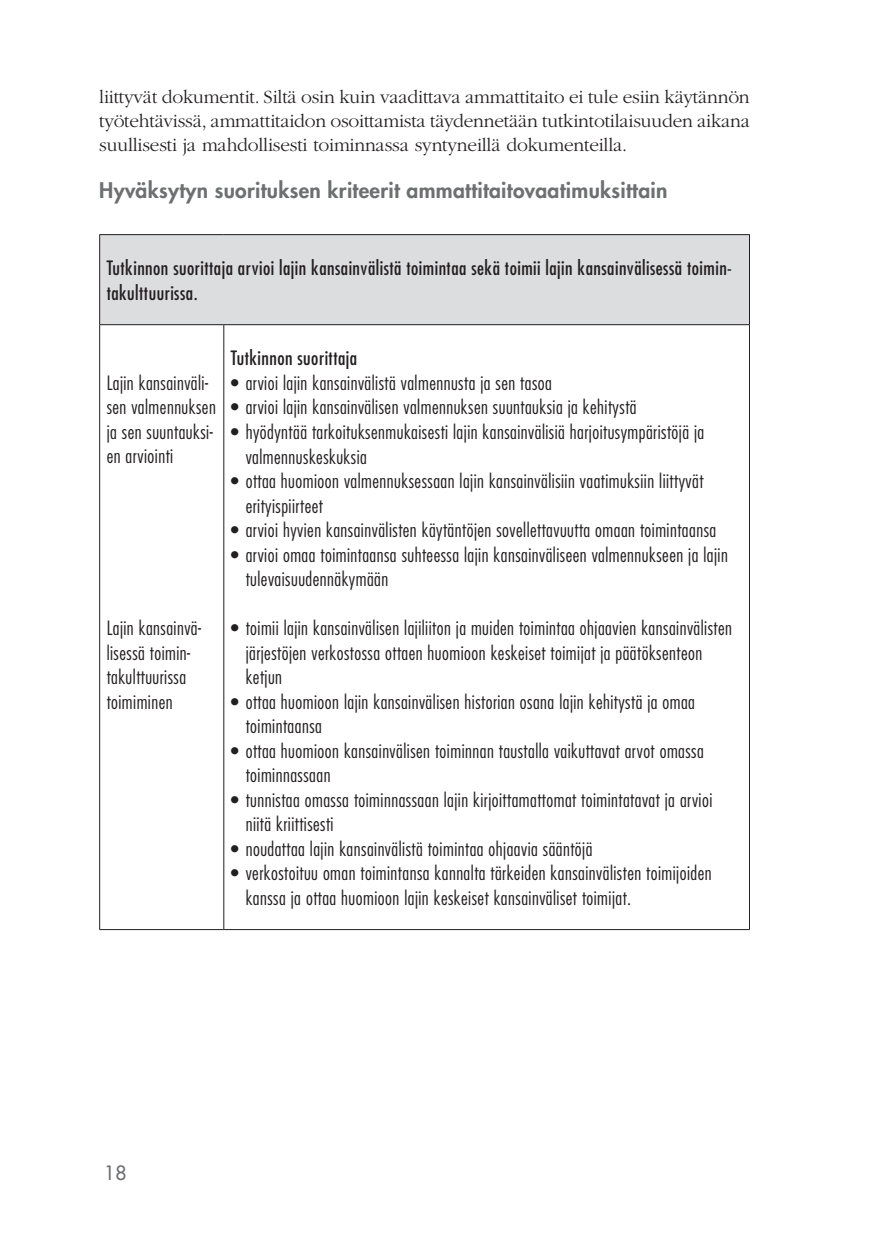
<style>
.page{position:relative;width:874px;height:1241px;background:#fff}
.page>*{position:absolute;margin:0;border:0;box-sizing:border-box;transform-origin:0 0}
.t1{font:800 21px "Futura Std";letter-spacing:.015em;color:#6d6f71}
.t2{font:300 condensed 19.25px/24.5px "Futura Std";letter-spacing:.025em;color:#231f20}
.t3{font:300 19.25px/24.2px "ITC Garamond Std";letter-spacing:-.01em;color:#231f20;text-align:justify}
.t4{font:condensed 19.25px/24.5px "Futura Std";letter-spacing:.025em;color:#231f20}
.t5{font:500 19.25px "Futura Std";color:#6d6f71}
</style>
<div class="page">
<div style="left:100px;top:234px;width:649px;height:90px;background:#dcddde"></div>
<hr style="left:99px;top:234px;width:125px;height:1px;background:#231f20">
<hr style="left:99px;top:235px;width:1px;height:89px;background:#231f20">
<hr style="left:224px;top:234px;width:525px;height:1px;background:#231f20">
<hr style="left:748px;top:235px;width:1px;height:89px;background:#231f20">
<hr style="left:99px;top:324px;width:125px;height:1px;background:#231f20">
<hr style="left:99px;top:325px;width:1px;height:604px;background:#231f20">
<hr style="left:224px;top:324px;width:525px;height:1px;background:#231f20">
<hr style="left:223px;top:325px;width:1px;height:604px;background:#231f20">
<hr style="left:748px;top:325px;width:1px;height:604px;background:#231f20">
<hr style="left:99px;top:929px;width:125px;height:1px;background:#231f20">
<hr style="left:224px;top:929px;width:525px;height:1px;background:#231f20">
<p class="t3" style="left:99px;top:85px;width:652px">liittyvät dokumentit. Siltä osin kuin vaadittava ammattitaito ei tule esiin käytännön työtehtävissä, ammattitaidon osoittamista täydennetään tutkintotilaisuuden aikana suullisesti ja mahdollisesti toiminnassa syntyneillä dokumenteilla.</p>
<p class="t1" style="left:99px;top:177px;width:569px">Hyväksytyn suorituksen kriteerit ammattitaitovaatimuksittain</p>
<p class="t4" style="left:107px;top:256px;width:626px">Tutkinnon suorittaja arvioi lajin kansainvälistä toimintaa sekä toimii lajin kansainvälisessä toimin&shy;takulttuurissa.</p>
<p class="t2" style="left:107px;top:370px;width:111px">Lajin kansainväli&shy;sen valmennuksen ja sen suuntauksi&shy;en arviointi</p>
<p class="t2" style="left:107px;top:615px;width:96px">Lajin kansainvä&shy;lisessä toimin&shy;takulttuurissa toimiminen</p>
<p class="t4" style="left:231px;top:346px;width:128px">Tutkinnon suorittaja</p>
<p class="t2" style="left:231px;top:370px;width:322px">• arvioi lajin kansainvälistä valmennusta ja sen tasoa</p>
<p class="t2" style="left:231px;top:395px;width:407px">• arvioi lajin kansainvälisen valmennuksen suuntauksia ja kehitystä</p>
<p class="t2" style="left:245px;top:419px;width:460px;text-indent:-15px">• hyödyntää tarkoituksenmukaisesti lajin kansainvälisiä harjoitusympäristöjä ja valmennuskeskuksia</p>
<p class="t2" style="left:245px;top:468px;width:459px;text-indent:-15px">• ottaa huomioon valmennuksessaan lajin kansainvälisiin vaatimuksiin liittyvät erityispiirteet</p>
<p class="t2" style="left:231px;top:517px;width:486px">• arvioi hyvien kansainvälisten käytäntöjen sovellettavuutta omaan toimintaansa</p>
<p class="t2" style="left:245px;top:542px;width:483px;text-indent:-15px">• arvioi omaa toimintaansa suhteessa lajin kansainväliseen valmennukseen ja lajin tulevaisuudennäkymään</p>
<p class="t2" style="left:245px;top:615px;width:487px;text-indent:-15px">• toimii lajin kansainvälisen lajiliiton ja muiden toimintaa ohjaavien kansainvälisten järjestöjen verkostossa ottaen huomioon keskeiset toimijat ja päätöksenteon ketjun</p>
<p class="t2" style="left:245px;top:689px;width:450px;text-indent:-15px">• ottaa huomioon lajin kansainvälisen historian osana lajin kehitystä ja omaa toimintaansa</p>
<p class="t2" style="left:245px;top:738px;width:459px;text-indent:-15px">• ottaa huomioon kansainvälisen toiminnan taustalla vaikuttavat arvot omassa toiminnassaan</p>
<p class="t2" style="left:245px;top:787px;width:468px;text-indent:-15px">• tunnistaa omassa toiminnassaan lajin kirjoittamattomat toimintatavat ja arvioi niitä kriittisesti</p>
<p class="t2" style="left:231px;top:836px;width:363px">• noudattaa lajin kansainvälistä toimintaa ohjaavia sääntöjä</p>
<p class="t2" style="left:245px;top:860px;width:467px;text-indent:-15px">• verkostoituu oman toimintansa kannalta tärkeiden kansainvälisten toimijoiden kanssa ja ottaa huomioon lajin keskeiset kansainväliset toimijat.</p>
<p class="t5" style="left:104px;top:1160px;width:24px">18</p>
</div>
